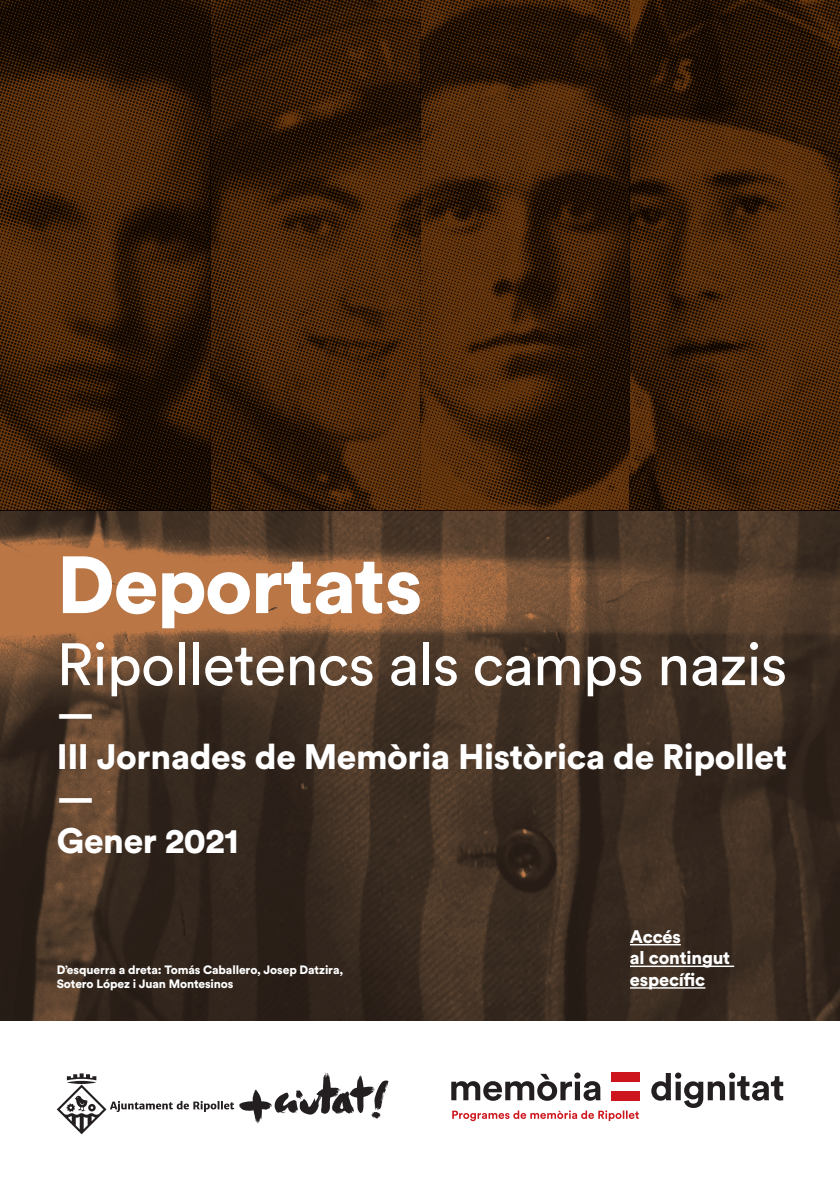
<style>
.page{position:relative;width:840px;height:1191px;background:#fff}
.page>*{position:absolute;margin:0;border:0;box-sizing:border-box;transform-origin:0 0}
.t1{font:900 80px "Circular Std";letter-spacing:-.015em;color:#fff}
.t2{font:59px "Circular Std";letter-spacing:-.01em;color:#fff}
.t3{font:900 35px "Circular Std";letter-spacing:-.01em;color:#fff}
.t4{font:900 18px/21.6px "Circular Std";letter-spacing:-.01em;color:#fff}
.t5{font:900 12px/14.4px "Circular Std";letter-spacing:-.01em;color:#fff}
</style>
<div class="page">
<img style="left:0;top:510px;width:839px;height:510px">
<svg style="left:0;top:0;width:839px;height:510px;background:#3b1f07"></svg>
<svg style="left:57px;top:1072px;width:331px;height:62px"></svg>
<svg style="left:451px;top:1072px;width:149px;height:28px"></svg>
<svg style="left:651px;top:1072px;width:131px;height:36px"></svg>
<div style="left:611px;top:1072px;width:29px;height:9px;background:#cd151d"></div>
<div style="left:611px;top:1091px;width:29px;height:9px;background:#cd151d"></div>
<svg style="left:452px;top:1110px;width:186px;height:11px"></svg>
<hr style="left:629px;top:944px;width:51px;height:1px;background:#fff">
<hr style="left:629px;top:965px;width:104px;height:2px;background:#fff">
<hr style="left:629px;top:987px;width:76px;height:1px;background:#fff">
<p class="t1" style="left:57px;top:532px;width:367px">Deportats</p>
<p class="t2" style="left:57px;top:628px;width:731px">Ripolletencs als camps nazis</p>
<p class="t3" style="left:57px;top:691px;width:39px">—</p>
<p class="t3" style="left:57px;top:733px;width:731px">III Jornades de Memòria Històrica de Ripollet</p>
<p class="t3" style="left:57px;top:775px;width:39px">—</p>
<p class="t3" style="left:57px;top:817px;width:183px">Gener 2021</p>
<p class="t5" style="left:57px;top:962px;width:288px">D’esquerra a dreta: Tomás Caballero, Josep Datzira,<br>Sotero López i Juan Montesinos</p>
<p class="t4" style="left:629px;top:925px;width:52px">Accés</p>
<p class="t4" style="left:629px;top:946px;width:102px">al contingut específic</p>
</div>
